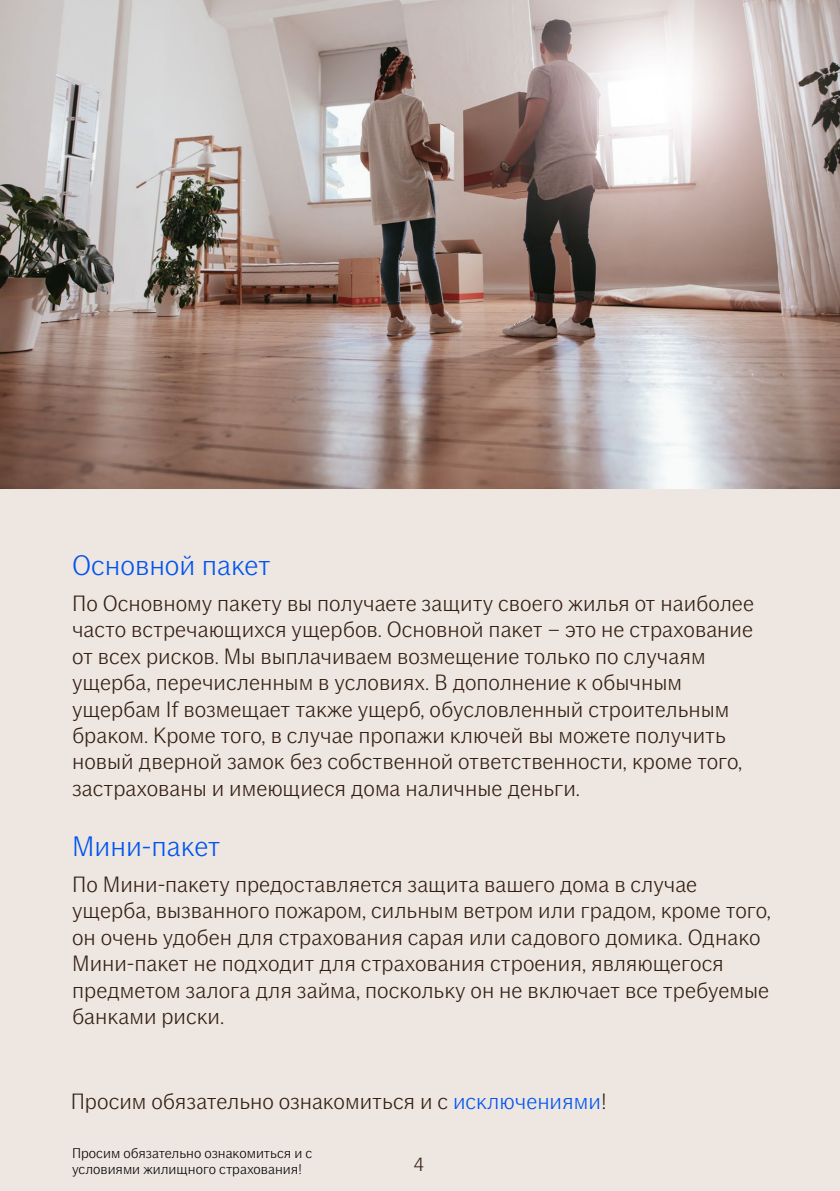
<style>
.page{position:relative;width:840px;height:1191px;background:#fff}
.page>*{position:absolute;margin:0;border:0;box-sizing:border-box;transform-origin:0 0}
.t1{font:300 28px "If Sans";color:#0054f0}
.t2{font:300 22px/26.4px "If Sans";color:#331e11}
.t3{font:300 20px "If Sans";color:#331e11}
.t4{font:300 14px/16.8px "If Sans";color:#000}
.s1{color:#0054f0}
</style>
<div class="page">
<div style="left:0;top:488px;width:839px;height:703px;background:#ede6e1"></div>
<img style="left:0;top:0;width:839px;height:489px">
<p class="t1" style="left:72px;top:549px;width:200px">Основной пакет</p>
<p class="t2" style="left:72px;top:590px;width:683px">По Основному пакету вы получаете защиту своего жилья от наиболее</p>
<p class="t2" style="left:72px;top:616px;width:682px">часто встречающихся ущербов. Основной пакет – это не страхование от всех рисков. Мы выплачиваем возмещение только по случаям ущерба, перечисленным в условиях. В дополнение к обычным ущербам If возмещает также ущерб, обусловленный строительным браком. Кроме того, в случае пропажи ключей вы можете получить новый дверной замок без собственной ответственности, кроме того, застрахованы и имеющиеся дома наличные деньги.</p>
<p class="t1" style="left:72px;top:830px;width:150px">Мини-пакет</p>
<p class="t2" style="left:72px;top:871px;width:700px">По Мини-пакету предоставляется защита вашего дома в случае ущерба, вызванного пожаром, сильным ветром или градом, кроме того, он очень удобен для страхования сарая или садового домика. Однако Мини-пакет не подходит для страхования строения, являющегося предметом залога для займа, поскольку он не включает все требуемые банками риски.</p>
<p class="t2" style="left:71px;top:1088px;width:537px">Просим обязательно ознакомиться и с <span class="s1">исключениями</span>!</p>
<p class="t4" style="left:72px;top:1144px;width:241px">Просим обязательно ознакомиться и с условиями жилищного страхования!</p>
<p class="t3" style="left:413px;top:1152px;width:12px">4</p>
</div>
